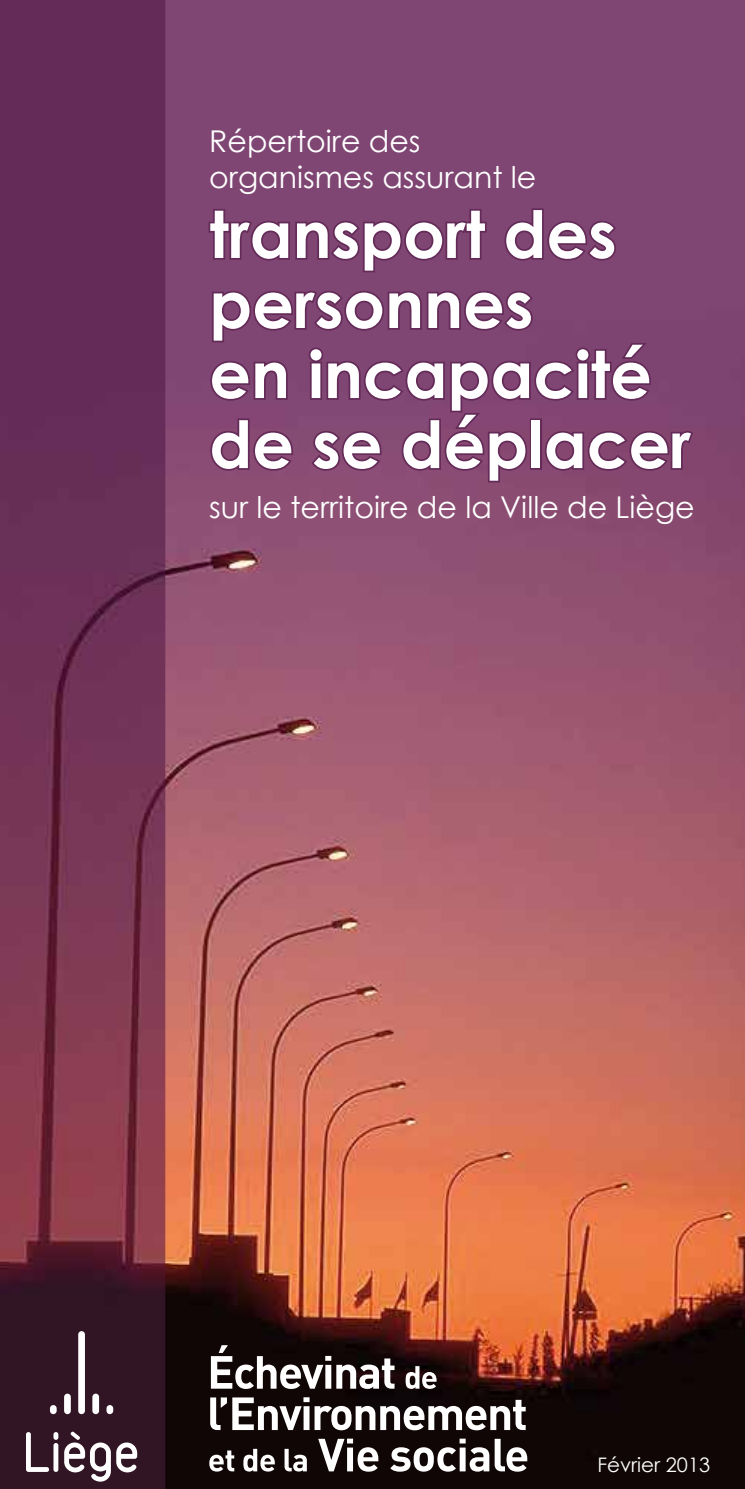
<style>
.page{position:relative;width:745px;height:1489px;background:#fff}
.page>*{position:absolute;margin:0;border:0;box-sizing:border-box;transform-origin:0 0}
.t1{font:700 65px/70px "Century Gothic";color:#fff}
.t2{font:30px/36px "Century Gothic";color:#fff}
.t3{font:20px "Century Gothic";color:#fff}
</style>
<div class="page">
<img style="left:0;top:0;width:744px;height:1488px">
<svg style="left:207px;top:207px;width:281px;height:67px;background:#773e6b"></svg>
<svg style="left:502px;top:206px;width:115px;height:56px;background:#763d6a"></svg>
<svg style="left:208px;top:288px;width:487px;height:196px;background:#7b406c"></svg>
<div style="left:78px;top:1330px;width:7px;height:83px;background:#fff;border-radius:3px"></div>
<div style="left:92px;top:1393px;width:7px;height:20px;background:#fff;border-radius:3px"></div>
<svg style="left:106px;top:1404px;width:7px;height:9px"></svg>
<div style="left:64px;top:1393px;width:7px;height:20px;background:#fff;border-radius:3px"></div>
<svg style="left:50px;top:1404px;width:7px;height:9px"></svg>
<svg style="left:26px;top:1431px;width:23px;height:40px"></svg>
<svg style="left:53px;top:1431px;width:5px;height:8px"></svg>
<div style="left:53px;top:1442px;width:5px;height:29px;background:#fff;border-radius:2px"></div>
<svg style="left:64px;top:1431px;width:73px;height:50px"></svg>
<svg style="left:211px;top:1344px;width:183px;height:44px"></svg>
<svg style="left:405px;top:1365px;width:31px;height:23px"></svg>
<svg style="left:210px;top:1397px;width:315px;height:33px"></svg>
<svg style="left:209px;top:1450px;width:25px;height:21px"></svg>
<svg style="left:243px;top:1448px;width:31px;height:23px"></svg>
<svg style="left:284px;top:1448px;width:22px;height:23px"></svg>
<svg style="left:318px;top:1438px;width:60px;height:33px"></svg>
<svg style="left:390px;top:1438px;width:137px;height:33px"></svg>
<p class="t2" style="left:209px;top:123px;width:328px">Répertoire des organismes assurant le</p>
<h1 class="t1" style="left:209px;top:196px;width:482px">transport des personnes<br>en incapacité de se déplacer</h1>
<p class="t2" style="left:209px;top:489px;width:486px">sur le territoire de la Ville de Liège</p>
<p class="t3" style="left:597px;top:1450px;width:114px">Février 2013</p>
</div>
